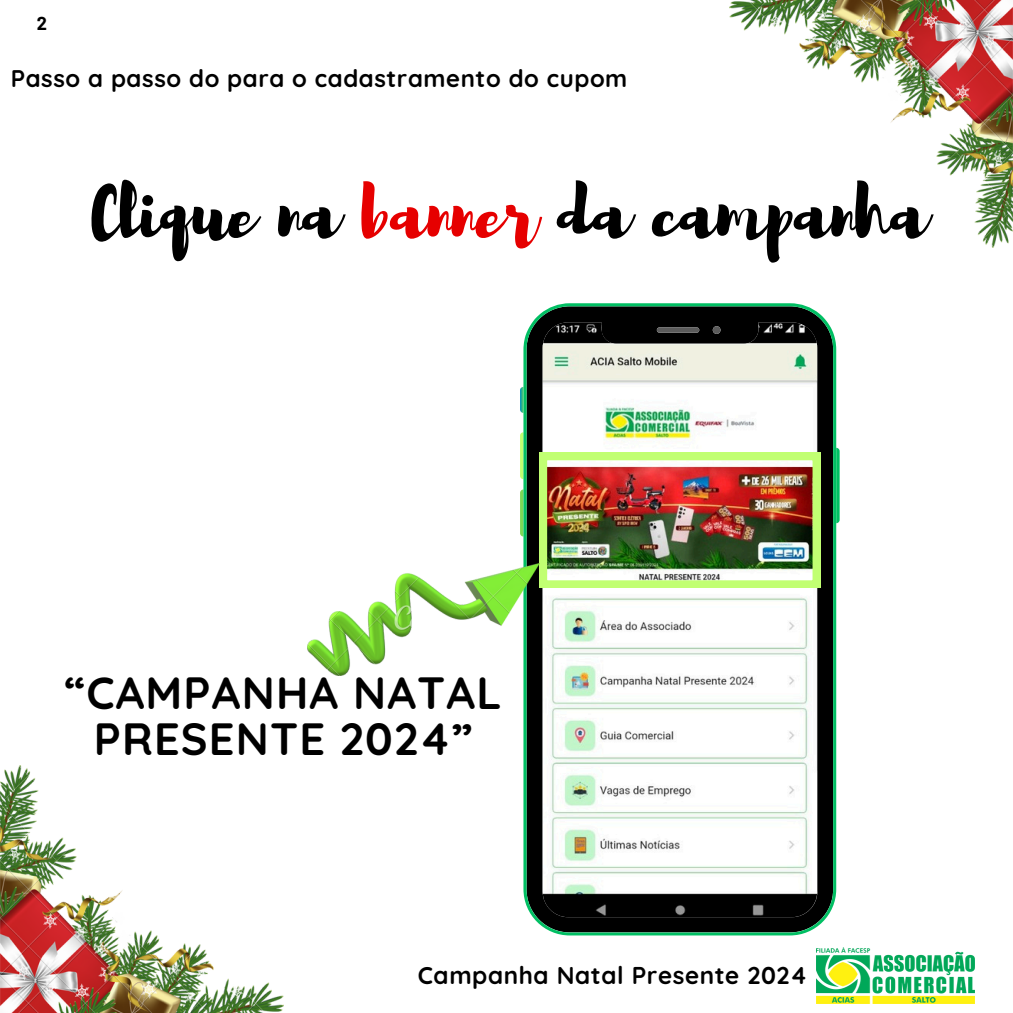
<style>
.page{position:relative;width:1013px;height:1013px;background:#fff}
.page>*{position:absolute;margin:0;border:0;box-sizing:border-box;transform-origin:0 0}
.t1{font:72.5px "Brusher";color:#000}
.t2{font:700 45px/46px "Quicksand";letter-spacing:.025em;color:#000;text-align:center}
.t3{font:700 24.25px "Quicksand";letter-spacing:.025em;color:#000}
.t4{font:700 24px "Quicksand";letter-spacing:.025em;color:#000}
.t5{font:700 18.25px "Barlow";color:#000}
.s1{color:#e60000}
</style>
<div class="page">
<svg style="left:520px;top:387px;width:3px;height:26px"></svg>
<svg style="left:520px;top:432px;width:3px;height:47px"></svg>
<svg style="left:520px;top:489px;width:3px;height:47px"></svg>
<svg style="left:836px;top:448px;width:3px;height:75px"></svg>
<svg style="left:523px;top:303px;width:313px;height:632px"></svg>
<img style="left:539px;top:453px;width:281px;height:135px">
<img style="left:307px;top:563px;width:233px;height:112px">
<img style="left:0;top:765px;width:283px;height:247px">
<img style="left:729px;top:0;width:283px;height:247px">
<img style="left:816px;top:947px;width:158px;height:56px">
<h1 class="t5" style="left:37px;top:12px;width:12px">2</h1>
<p class="t4" style="left:11px;top:63px;width:618px">Passo a passo do para o cadastramento do cupom</p>
<p class="t1" style="left:91px;top:165px;width:837px">Clique na <span class="s1">banner</span> da campanha</p>
<p class="t2" style="left:65px;top:669px;width:438px">“CAMPANHA NATAL<br>PRESENTE 2024”</p>
<p class="t3" style="left:418px;top:959px;width:391px">Campanha Natal Presente 2024</p>
</div>
